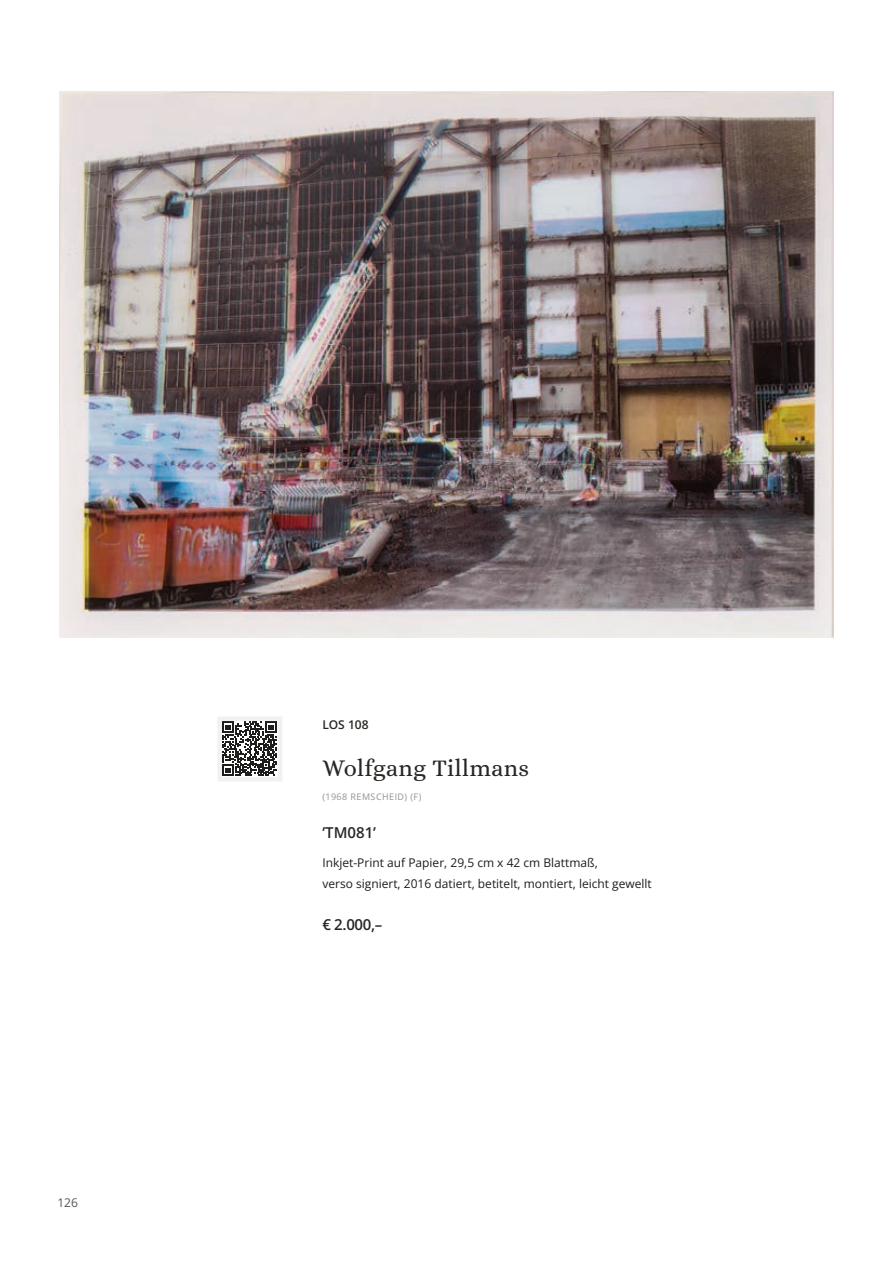
<style>
.page{position:relative;width:893px;height:1263px;background:#fff}
.page>*{position:absolute;margin:0;border:0;box-sizing:border-box;transform-origin:0 0}
.Titel_-_Kuenstler{font:24px "Alice";letter-spacing:.02em;color:#292623}
.Preis{font:600 15px "Open Sans";color:#292623}
.Titel_-_Kunstwerk{font:600 15px "Open Sans";color:#292623}
.Body_Text{font:12px/21px "Open Sans";color:#1d1d1b}
.Titel_-_LOS{font:600 12px "Open Sans";color:#292623}
.t1{font:12px "Open Sans";color:#575756}
.Titel_-_Kuenstler_-_Datum{font:9px "Open Sans";letter-spacing:.05em;color:#919190}
</style>
<div class="page">
<svg style="left:222px;top:721px;width:55px;height:55px"></svg>
<div style="left:217px;top:716px;width:65px;height:65px;border:4px solid #f1f1f1"></div>
<img style="left:60px;top:91px;width:773px;height:547px">
<p class="t1" style="left:57px;top:1194px;width:22px">126</p>
<p class="Titel_-_LOS" style="left:322px;top:717px;width:48px">LOS 108</p>
<p class="Titel_-_Kuenstler" style="left:322px;top:756px;width:208px">Wolfgang Tillmans</p>
<p class="Titel_-_Kuenstler_-_Datum" style="left:322px;top:790px;width:101px">(1968 REMSCHEID) (F)</p>
<p class="Titel_-_Kunstwerk" style="left:322px;top:822px;width:55px">’TM081’</p>
<p class="Body_Text" style="left:322px;top:852px;width:331px">Inkjet-Print auf Papier, 29,5 cm x 42 cm Blattmaß,<br>verso signiert, 2016 datiert, betitelt, montiert, leicht gewellt</p>
<p class="Preis" style="left:322px;top:915px;width:62px">€ 2.000,–</p>
</div>
